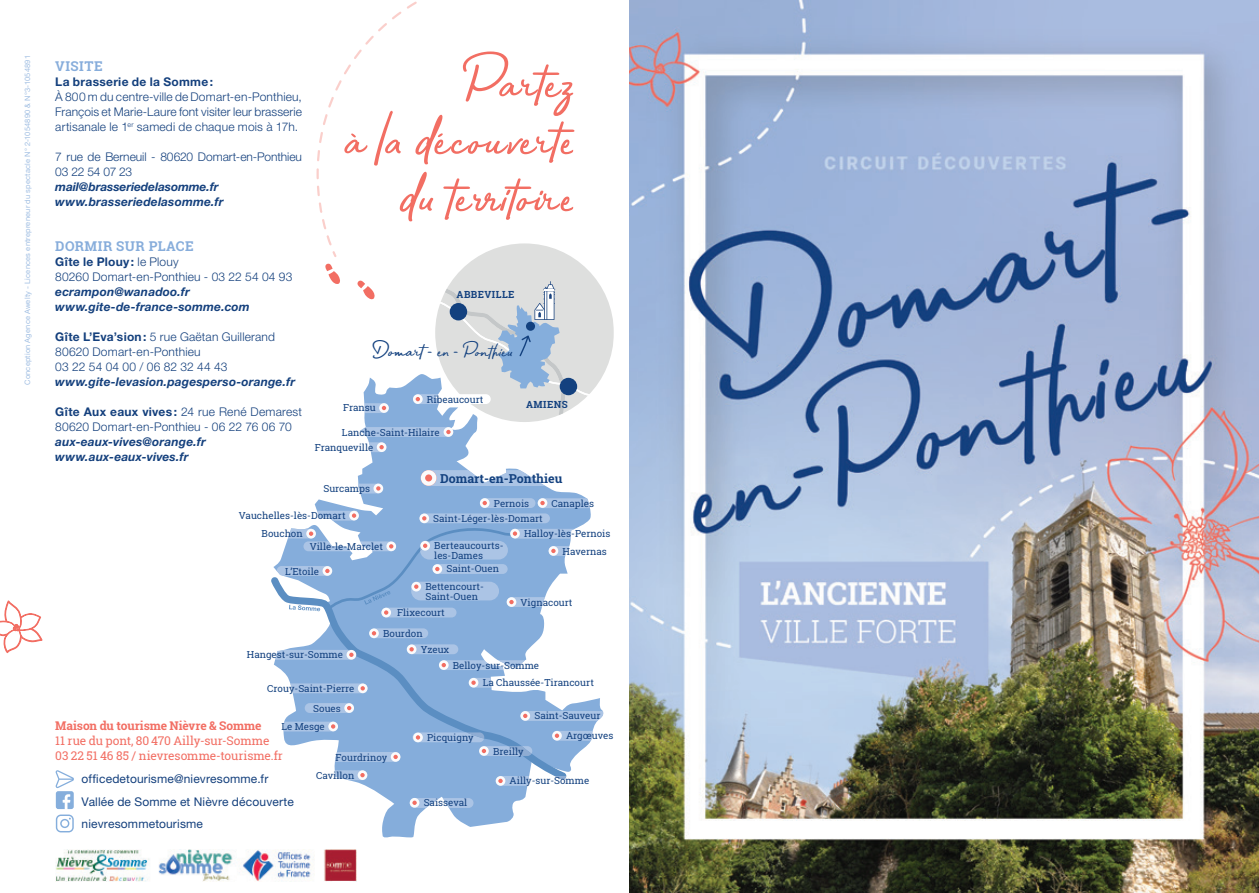
<style>
.page{position:relative;width:1259px;height:893px;background:#fff}
.page>*{position:absolute;margin:0;border:0;box-sizing:border-box;transform-origin:0 0}
.t1{font:63px "Bahagia";color:#f26e63}
.t2{font:21px "Bahagia";letter-spacing:.03em;color:#13417f}
.definition{font:700 13.5px "Roboto Slab";letter-spacing:.035em;color:#87addb}
.t3{font:700 12.45px "Roboto Slab";color:#13417f}
.t4{font:300 12px/15px "Helvetica Neue LT Std";letter-spacing:.01em;color:#14407d}
.t5{font:italic 700 12px "Helvetica Neue LT Std";letter-spacing:.01em;color:#14407d}
.t6{font:12px "Helvetica Neue LT Std";letter-spacing:.015em;color:#14407d}
.t7{font:12px "Roboto Slab";letter-spacing:-.01em;color:#f26e63}
.t8{font:700 12px "Helvetica Neue LT Std";letter-spacing:.025em;color:#14407d}
.point{font:700 12px "Roboto Slab";letter-spacing:-.01em;color:#f26e63}
.t9{font:9.75px/19.8px "Roboto Slab";color:#13417f}
.ville{font:700 9.75px "Roboto Slab";letter-spacing:.045em;color:#13417f}
.t10{font:7.5px "Helvetica Neue LT Std";letter-spacing:.025em;color:#87addb}
.s1{font-weight:300}
.s2{font-weight:700}
.s3{font-size:23.85px}
</style>
<div class="page">
<img style="left:629px;top:0;width:630px;height:893px">
<svg style="left:55px;top:770px;width:19px;height:62px"></svg>
<svg style="left:316px;top:1px;width:101px;height:179px"></svg>
<img style="left:56px;top:849px;width:300px;height:32px">
<svg style="left:0;top:600px;width:43px;height:53px"></svg>
<svg style="left:311px;top:452px;width:292px;height:386px"></svg>
<svg style="left:271px;top:526px;width:296px;height:253px;fill:#85addb"></svg>
<svg style="left:289px;top:605px;width:31px;height:6px"></svg>
<div style="left:407px;top:644px;width:51px;height:10px;background:#abc4e5;border-radius:5px"></div>
<div style="left:369px;top:628px;width:59px;height:10px;background:#abc4e5;border-radius:5px"></div>
<div style="left:480px;top:498px;width:55px;height:10px;background:#abc4e5;border-radius:5px"></div>
<div style="left:420px;top:513px;width:130px;height:10px;background:#abc4e5;border-radius:5px"></div>
<div style="left:305px;top:703px;width:49px;height:10px;background:#abc4e5;border-radius:5px"></div>
<svg style="left:421px;top:470px;width:149px;height:16px"></svg>
<svg style="left:506px;top:597px;width:76px;height:10px"></svg>
<svg style="left:439px;top:660px;width:106px;height:10px"></svg>
<svg style="left:469px;top:678px;width:130px;height:10px"></svg>
<svg style="left:520px;top:711px;width:84px;height:10px"></svg>
<svg style="left:552px;top:731px;width:51px;height:10px"></svg>
<svg style="left:496px;top:776px;width:104px;height:10px"></svg>
<svg style="left:412px;top:732px;width:120px;height:24px;background:#93b3db"></svg>
<svg style="left:410px;top:798px;width:63px;height:10px"></svg>
<svg style="left:407px;top:644px;width:9px;height:10px"></svg>
<svg style="left:369px;top:628px;width:10px;height:10px"></svg>
<svg style="left:538px;top:498px;width:63px;height:10px"></svg>
<svg style="left:480px;top:498px;width:9px;height:10px"></svg>
<svg style="left:419px;top:513px;width:10px;height:10px"></svg>
<svg style="left:420px;top:529px;width:183px;height:45px"></svg>
<svg style="left:271px;top:529px;width:125px;height:22px"></svg>
<svg style="left:277px;top:566px;width:55px;height:10px"></svg>
<svg style="left:271px;top:650px;width:85px;height:10px"></svg>
<svg style="left:271px;top:683px;width:96px;height:10px"></svg>
<svg style="left:344px;top:703px;width:10px;height:10px"></svg>
<svg style="left:275px;top:722px;width:63px;height:9px"></svg>
<svg style="left:309px;top:770px;width:58px;height:10px"></svg>
<svg style="left:328px;top:752px;width:72px;height:10px"></svg>
<svg style="left:311px;top:511px;width:48px;height:10px"></svg>
<svg style="left:314px;top:484px;width:69px;height:9px"></svg>
<svg style="left:317px;top:185px;width:297px;height:267px"></svg>
<div style="left:411px;top:582px;width:88px;height:18px;background:#abc4e5;border-radius:9px"></div>
<svg style="left:411px;top:582px;width:10px;height:9px"></svg>
<div style="left:381px;top:608px;width:75px;height:9px;background:#abc4e5;border-radius:5px"></div>
<svg style="left:364px;top:591px;width:27px;height:26px"></svg>
<p class="t10" style="left:23px;top:385px;width:331px;rotate:-90deg">Conception Agence Awelty - Licences entrepreneur du spectacle N° 2-1054890 &amp; N°3-1054891</p>
<p class="definition" style="left:55px;top:56px;width:49px">VISITE</p>
<p class="t8" style="left:55px;top:74px;width:159px">La brasserie de la Somme:</p>
<p class="t4" style="left:55px;top:88px;width:248px;text-align:justify">À 800 m du centre-ville de Domart-en-Ponthieu, François et Marie-Laure font visiter leur brasserie artisanale le 1<sup>er</sup> samedi de chaque mois à 17h.</p>
<p class="t4" style="left:55px;top:148px;width:248px">7 rue de Berneuil - 80620 Domart-en-Ponthieu<br>03 22 54 07 23</p>
<p class="t5" style="left:55px;top:179px;width:165px">mail@brasseriedelasomme.fr</p>
<p class="t5" style="left:55px;top:194px;width:170px">www.brasseriedelasomme.fr</p>
<p class="definition" style="left:55px;top:236px;width:140px">DORMIR SUR PLACE</p>
<p class="t8" style="left:55px;top:254px;width:125px">Gîte le Plouy: <span class="s1">le Plouy</span></p>
<p class="t4" style="left:55px;top:268px;width:239px">80260 Domart-en-Ponthieu - 03 22 54 04 93</p>
<p class="t5" style="left:55px;top:284px;width:136px">ecrampon@wanadoo.fr</p>
<p class="t5" style="left:55px;top:299px;width:196px">www.gite-de-france-somme.com</p>
<p class="t4" style="left:55px;top:328px;width:221px"><span class="s2">Gîte L’Eva’sion:</span> 5 rue Gaëtan Guillerand</p>
<p class="t4" style="left:55px;top:343px;width:147px">80620 Domart-en-Ponthieu</p>
<p class="t4" style="left:55px;top:358px;width:174px">03 22 54 04 00 / 06 82 32 44 43</p>
<p class="t5" style="left:55px;top:374px;width:241px">www.gite-levasion.pagesperso-orange.fr</p>
<p class="t4" style="left:55px;top:403px;width:248px"><span class="s2">Gîte Aux eaux vives:</span> 24 rue René Demarest<br>80620 Domart-en-Ponthieu - 06 22 76 06 70</p>
<p class="t5" style="left:55px;top:434px;width:152px">aux-eaux-vives@orange.fr</p>
<p class="t5" style="left:55px;top:449px;width:135px">www.aux-eaux-vives.fr</p>
<p class="t1" style="left:462px;top:38px;width:114px">Partez</p>
<p class="t1" style="left:343px;top:95px;width:232px">à la découverte</p>
<p class="t1" style="left:399px;top:152px;width:177px">du territoire</p>
<p class="ville" style="left:456px;top:288px;width:59px">ABBEVILLE</p>
<p class="t2" style="left:371px;top:337px;width:143px"><span class="s3">Domart</span> - en - Ponthieu</p>
<p class="t9" style="left:427px;top:389px;width:58px">Ribeaucourt</p>
<p class="t9" style="left:343px;top:398px;width:34px">Fransu</p>
<p class="t9" style="left:342px;top:422px;width:99px">Lanche-Saint-Hilaire</p>
<p class="t9" style="left:315px;top:437px;width:60px">Franqueville</p>
<p class="ville" style="left:526px;top:398px;width:43px">AMIENS</p>
<p class="t9" style="left:323px;top:479px;width:48px">Surcamps</p>
<p class="t3" style="left:440px;top:470px;width:124px">Domart-en-Ponthieu</p>
<p class="t9" style="left:239px;top:506px;width:108px">Vauchelles-lès-Domart</p>
<p class="t9" style="left:262px;top:524px;width:43px">Bouchon</p>
<p class="t9" style="left:285px;top:561px;width:35px">L’Etoile</p>
<p class="t9" style="left:310px;top:536px;width:75px">Ville-le-Marclet</p>
<p class="t9" style="left:494px;top:493px;width:37px">Pernois</p>
<p class="t9" style="left:551px;top:493px;width:44px">Canaples</p>
<p class="t9" style="left:433px;top:508px;width:111px">Saint-Léger-lès-Domart</p>
<p class="t9" style="left:434px;top:540px;width:71px;line-height:9.8px">Berteaucourts&shy;les-Dames</p>
<p class="t9" style="left:446px;top:559px;width:54px">Saint-Ouen</p>
<p class="t9" style="left:524px;top:524px;width:88px">Halloy-lès-Pernois</p>
<p class="t9" style="left:562px;top:541px;width:46px">Havernas</p>
<p class="t9" style="left:425px;top:581px;width:60px;line-height:9.8px">Bettencourt-<br>Saint-Ouen</p>
<p class="t9" style="left:397px;top:602px;width:49px">Flixecourt</p>
<p class="t9" style="left:520px;top:592px;width:53px">Vignacourt</p>
<p class="t9" style="left:383px;top:623px;width:41px">Bourdon</p>
<p class="t9" style="left:247px;top:645px;width:98px">Hangest-sur-Somme</p>
<p class="t9" style="left:313px;top:678px;width:43px;text-indent:-46px">Crouy-Saint-Pierre<br>Soues</p>
<p class="t9" style="left:281px;top:717px;width:45px">Le Mesge</p>
<p class="t9" style="left:316px;top:765px;width:40px">Cavillon</p>
<p class="point" style="left:55px;top:718px;width:208px">Maison du tourisme Nièvre &amp; Somme</p>
<p class="t7" style="left:55px;top:733px;width:216px">11 rue du pont, 80 470 Ailly-sur-Somme</p>
<p class="t7" style="left:55px;top:748px;width:229px">03 22 51 46 85 / nievresomme-tourisme.fr</p>
<p class="t9" style="left:336px;top:747px;width:53px">Fourdrinoy</p>
<p class="t6" style="left:82px;top:772px;width:188px">officedetourisme@nievresomme.fr</p>
<p class="t6" style="left:82px;top:794px;width:214px">Vallée de Somme et Nièvre découverte</p>
<p class="t6" style="left:82px;top:817px;width:123px">nievresommetourisme</p>
<p class="t9" style="left:421px;top:639px;width:30px">Yzeux</p>
<p class="t9" style="left:483px;top:656px;width:113px;line-height:17.7px;text-indent:-30px">Belloy-sur-Somme<br>La Chaussée-Tirancourt</p>
<p class="t9" style="left:566px;top:706px;width:49px;text-indent:-32px">Saint-Sauveur<br>Argœuves</p>
<p class="t9" style="left:509px;top:771px;width:81px">Ailly-sur-Somme</p>
<p class="t9" style="left:427px;top:727px;width:48px">Picquigny</p>
<p class="t9" style="left:493px;top:741px;width:32px">Breilly</p>
<p class="t9" style="left:424px;top:793px;width:45px">Saisseval</p>
</div>
